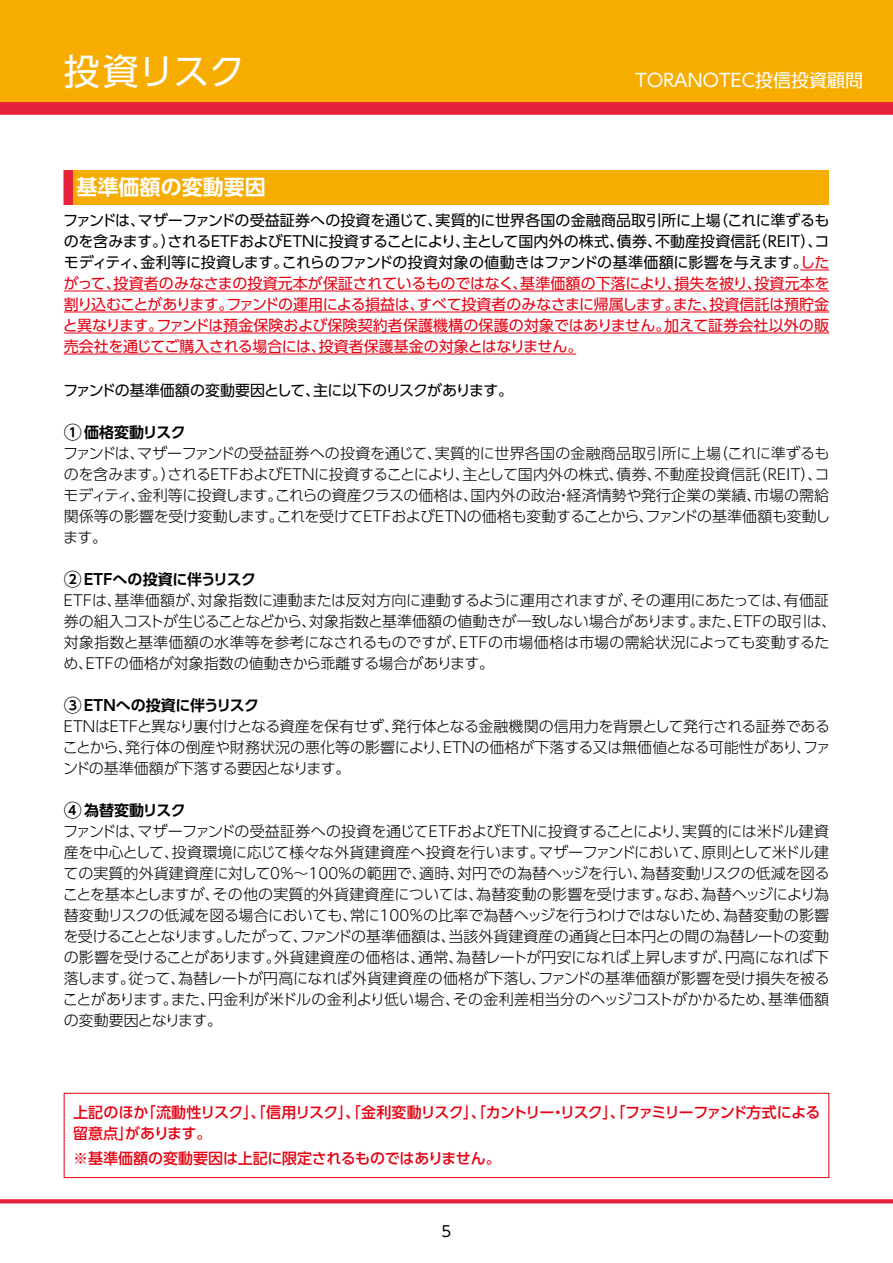
<style>
.page{position:relative;width:893px;height:1263px;background:#fff}
.page>*{position:absolute;margin:0;border:0;box-sizing:border-box;transform-origin:0 0}
.t1{font:36px "UD Shin Go Pro";letter-spacing:-.005em;color:#fff}
.t2{font:700 21px "UD Shin Go Pro De";color:#fff}
.t3{font:18px "UD Shin Go Pro";letter-spacing:-.17em;color:#fff}
.t4{font:300 15px/21px "UD Shin Go Pro";letter-spacing:-.015em;color:#000;text-align:justify}
.t5{font:15px/21px "UD Shin Go Pro";color:#e60012;text-align:justify}
.t6{font:500 15px/21px "UD Shin Go Pro";letter-spacing:-.05em;color:#e60012}
.t7{font:15px "UD Shin Go Pro";letter-spacing:-.04em;color:#000}
.t8{font:500 15px "UD Shin Go Pro";letter-spacing:-.025em;color:#e60012}
.t9{font:700 15px "UD Shin Go Pro De";letter-spacing:-.07em;color:#000}
.t10{font:700 15px "UD Shin Go Pro De";letter-spacing:-.025em;color:#000}
.s1{color:#000}
.s2{font-size:18px}
</style>
<div class="page">
<div style="left:0;top:0;width:893px;height:102px;background:#f7ad00"></div>
<svg style="left:1px;top:1199px;width:892px;height:4px;background:#e82e45"></svg>
<div style="left:0;top:102px;width:893px;height:13px;background:#e7233b"></div>
<div style="left:64px;top:1093px;width:765px;height:85px;border:1px solid #e60012"></div>
<svg style="left:800px;top:270px;width:29px;height:1px"></svg>
<hr style="left:64px;top:291px;width:765px;height:1px;background:#e60012">
<hr style="left:64px;top:312px;width:765px;height:1px;background:#e60012">
<hr style="left:64px;top:333px;width:765px;height:1px;background:#e60012">
<hr style="left:64px;top:354px;width:512px;height:1px;background:#e60012">
<div style="left:64px;top:170px;width:765px;height:34px;background:#f7ac00"></div>
<div style="left:64px;top:170px;width:8px;height:34px;background:#e7233b"></div>
<h1 class="t1" style="left:64px;top:42px;width:183px">投資リスク</h1>
<h2 class="t2" style="left:77px;top:170px;width:191px">基準価額の変動要因</h2>
<p class="t3" style="left:632px;top:66px;width:233px">ＴＯＲＡＮＯＴＥＣ投信投資顧問</p>
<p class="t5" style="left:63px;top:209px;width:768px"><span class="s1">ファンドは、マザーファンドの受益証券への投資を通じて、実質的に世界各国の金融商品取引所に上場（これに準ずるものを含みます。）されるＥＴＦおよびＥＴＮに投資することにより、主として国内外の株式、債券、不動産投資信託（ＲＥＩＴ）、コモディティ、金利等に投資します。これらのファンドの投資対象の値動きはファンドの基準価額に影響を与えます。</span>したがって、投資者のみなさまの投資元本が保証されているものではなく、基準価額の下落により、損失を被り、投資元本を割り込むことがあります。ファンドの運用による損益は、すべて投資者のみなさまに帰属します。また、投資信託は預貯金と異なります。ファンドは預金保険および保険契約者保護機構の保護の対象ではありません。加えて証券会社以外の販売会社を通じてご購入される場合には、投資者保護基金の対象とはなりません。</p>
<p class="t7" style="left:63px;top:378px;width:451px">ファンドの基準価額の変動要因として、主に以下のリスクがあります。</p>
<p class="t10" style="left:64px;top:420px;width:123px"><span class="s2">①</span>価格変動リスク</p>
<p class="t4" style="left:63px;top:442px;width:769px">ファンドは、マザーファンドの受益証券への投資を通じて、実質的に世界各国の金融商品取引所に上場（これに準ずるものを含みます。）されるＥＴＦおよびＥＴＮに投資することにより、主として国内外の株式、債券、不動産投資信託（ＲＥＩＴ）、コモディティ、金利等に投資します。これらの資産クラスの価格は、国内外の政治・経済情勢や発行企業の業績、市場の需給関係等の影響を受け変動します。これを受けてＥＴＦおよびＥＴＮの価格も変動することから、ファンドの基準価額も変動します。</p>
<p class="t9" style="left:64px;top:567px;width:194px"><span class="s2">②</span>ＥＴＦへの投資に伴うリスク</p>
<p class="t4" style="left:61px;top:589px;width:777px;text-align:left">ＥＴＦは、基準価額が、対象指数に連動または反対方向に連動するように運用されますが、その運用にあたっては、有価証券の組入コストが生じることなどから、対象指数と基準価額の値動きが一致しない場合があります。また、ＥＴＦの取引は、対象指数と基準価額の水準等を参考になされるものですが、ＥＴＦの市場価格は市場の需給状況によっても変動するため、ＥＴＦの価格が対象指数の値動きから乖離する場合があります。</p>
<p class="t9" style="left:64px;top:693px;width:197px"><span class="s2">③</span>ＥＴＮへの投資に伴うリスク</p>
<p class="t4" style="left:61px;top:715px;width:771px">ＥＴＮはＥＴＦと異なり裏付けとなる資産を保有せず、発行体となる金融機関の信用力を背景として発行される証券であることから、発行体の倒産や財務状況の悪化等の影響により、ＥＴＮの価格が下落する又は無価値となる可能性があり、ファンドの基準価額が下落する要因となります。</p>
<p class="t10" style="left:64px;top:798px;width:123px"><span class="s2">④</span>為替変動リスク</p>
<p class="t4" style="left:63px;top:820px;width:768px">ファンドは、マザーファンドの受益証券への投資を通じてＥＴＦおよびＥＴＮに投資することにより、実質的には米ドル建資産を中心として、投資環境に応じて様々な外貨建資産へ投資を行います。マザーファンドにおいて、原則として米ドル建ての実質的外貨建資産に対して0％～100％の範囲で、適時、対円での為替ヘッジを行い、為替変動リスクの低減を図ることを基本としますが、その他の実質的外貨建資産については、為替変動の影響を受けます。なお、為替ヘッジにより為替変動リスクの低減を図る場合においても、常に100％の比率で為替ヘッジを行うわけではないため、為替変動の影響を受けることとなります。したがって、ファンドの基準価額は、当該外貨建資産の通貨と日本円との間の為替レートの変動の影響を受けることがあります。外貨建資産の価格は、通常、為替レートが円安になれば上昇しますが、円高になれば下落します。従って、為替レートが円高になれば外貨建資産の価格が下落し、ファンドの基準価額が影響を受け損失を被ることがあります。また、円金利が米ドルの金利より低い場合、その金利差相当分のヘッジコストがかかるため、基準価額の変動要因となります。</p>
<p class="t6" style="left:73px;top:1101px;width:749px">上記のほか「流動性リスク」、「信用リスク」、「金利変動リスク」、「カントリー・リスク」、「ファミリーファンド方式による留意点」があります。</p>
<p class="t8" style="left:73px;top:1146px;width:429px">※基準価額の変動要因は上記に限定されるものではありません。</p>
<p class="t7" style="left:442px;top:1219px;width:11px">5</p>
</div>
